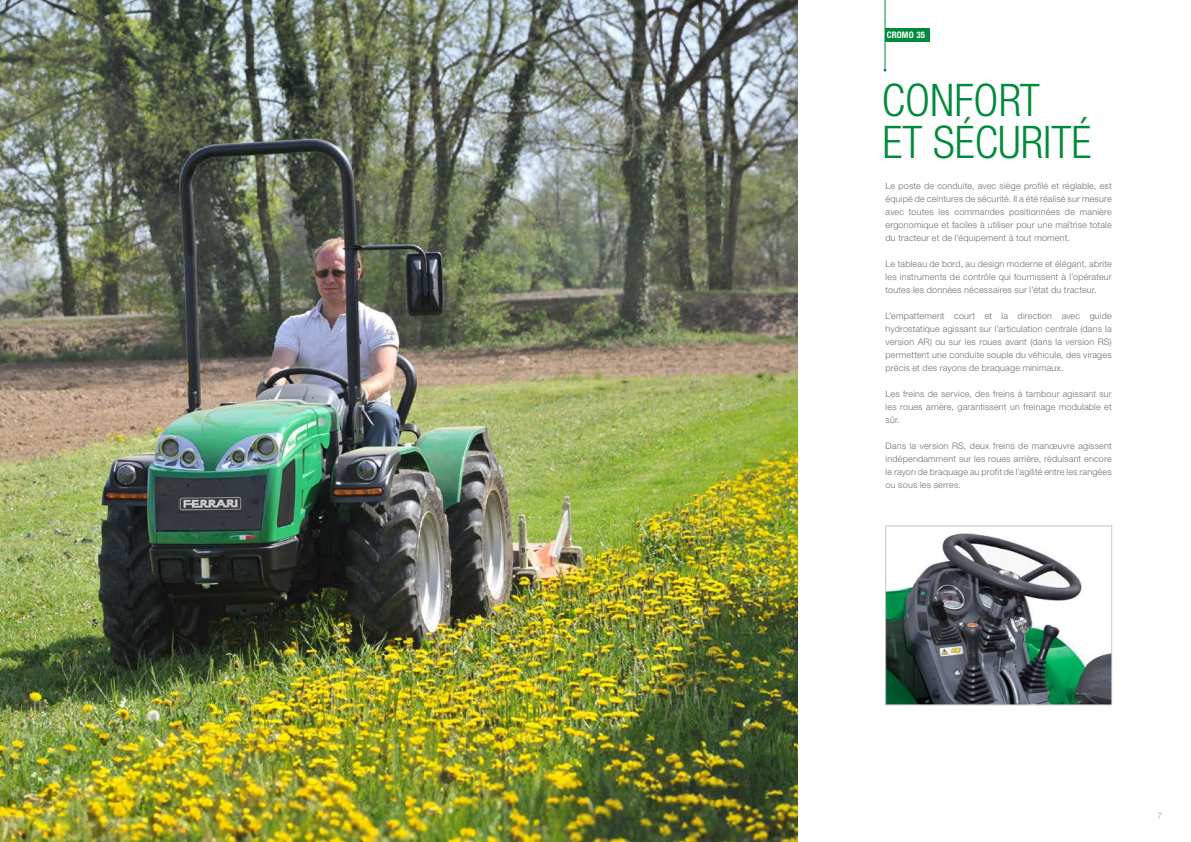
<style>
.page{position:relative;width:1191px;height:842px;background:#fff}
.page>*{position:absolute;margin:0;border:0;box-sizing:border-box;transform-origin:0 0}
.t1{font:300 condensed 45px/42px "Helvetica Neue LTW1 G";color:#008a3b}
.t2{font:300 9px/13px "Helvetica Neue LT Std";letter-spacing:.02em;color:#706f6f;text-align:justify}
.t3{font:700 condensed 9px "Helvetica Neue LTW1 G";letter-spacing:.02em;color:#fff}
.t4{font:300 9px "Helvetica Neue LT Std";color:#9d9d9c}
</style>
<div class="page">
<img style="left:0;top:0;width:797px;height:842px">
<hr style="left:884px;top:0;width:1px;height:71px;background:#008a3b">
<img style="left:887px;top:533px;width:223px;height:170px">
<div style="left:885px;top:525px;width:227px;height:180px;border:1px solid #c6c6c6"></div>
<div style="left:885px;top:28px;width:44px;height:14px;background:#008a3b"></div>
<p class="t3" style="left:886px;top:29px;width:40px">CROMO 35</p>
<h1 class="t1" style="left:882px;top:79px;width:211px">CONFORT<br>ET SÉCURITÉ</h1>
<p class="t2" style="left:885px;top:179px;width:228px">Le poste de conduite, avec siège profilé et réglable, est équipé de ceintures de sécurité. Il a été réalisé sur mesure avec toutes les commandes positionnées de manière ergonomique et faciles à utiliser pour une maîtrise totale du tracteur et de l’équipement à tout moment.</p>
<p class="t2" style="left:885px;top:257px;width:228px">Le tableau de bord, au design moderne et élégant, abrite les instruments de contrôle qui fournissent à l’opérateur toutes les données nécessaires sur l’état du tracteur.</p>
<p class="t2" style="left:885px;top:309px;width:228px">L’empattement court et la direction avec guide hydrostatique agissant sur l’articulation centrale (dans la version AR) ou sur les roues avant (dans la version RS) permettent une conduite souple du véhicule, des virages précis et des rayons de braquage minimaux.</p>
<p class="t2" style="left:885px;top:387px;width:228px">Les freins de service, des freins à tambour agissant sur les roues arrière, garantissent un freinage modulable et sûr.</p>
<p class="t2" style="left:885px;top:439px;width:228px">Dans la version RS, deux freins de manœuvre agissent indépendamment sur les roues arrière, réduisant encore le rayon de braquage au profit de l’agilité entre les rangées ou sous les serres.</p>
<p class="t4" style="left:1157px;top:810px;width:7px">7</p>
</div>
